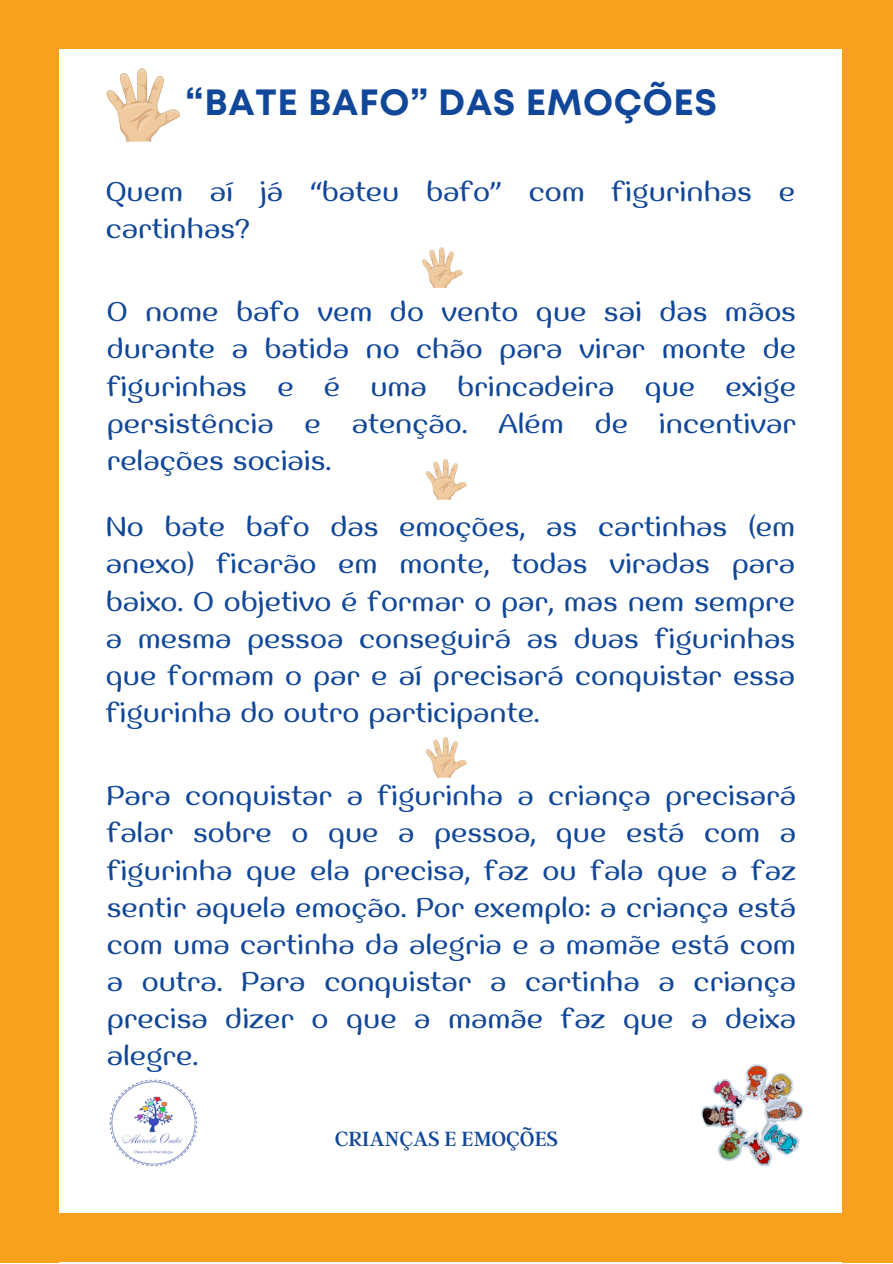
<style>
.page{position:relative;width:893px;height:1264px;background:#fff}
.page>*{position:absolute;margin:0;border:0;box-sizing:border-box;transform-origin:0 0}
.t1{font:700 36.45px "Mont";letter-spacing:.02em;color:#114799}
.t2{font:27px/37px "Jella";color:#114799;text-align:justify}
.t3{font:22.8px "Argent CF";color:#114799}
</style>
<div class="page">
<div style="left:0;top:0;width:892px;height:49px;background:#f9a11c"></div>
<div style="left:0;top:1213px;width:888px;height:49px;background:#f9a11c"></div>
<div style="left:0;top:0;width:59px;height:1262px;background:#f9a11c"></div>
<div style="left:842px;top:0;width:50px;height:1262px;background:#f9a11c"></div>
<img style="left:701px;top:1064px;width:101px;height:103px">
<img style="left:109px;top:1079px;width:89px;height:88px">
<svg style="left:107px;top:69px;width:73px;height:73px"></svg>
<svg style="left:422px;top:247px;width:40px;height:41px"></svg>
<svg style="left:426px;top:459px;width:40px;height:40px"></svg>
<svg style="left:426px;top:737px;width:40px;height:40px"></svg>
<p class="t1" style="left:185px;top:88px;width:533px">“BATE BAFO” DAS EMOÇÕES</p>
<p class="t2" style="left:106px;top:175px;width:690px">Quem aí já “bateu bafo” com figurinhas e cartinhas?</p>
<p class="t2" style="left:107px;top:296px;width:690px">O nome bafo vem do vento que sai das mãos durante a batida no chão para virar monte de figurinhas e é uma brincadeira que exige persistência e atenção. Além de incentivar relações sociais.</p>
<p class="t2" style="left:106px;top:511px;width:690px">No bate bafo das emoções, as cartinhas (em anexo) ficarão em monte, todas viradas para baixo. O objetivo é formar o par, mas nem sempre a mesma pessoa conseguirá as duas figurinhas que formam o par e aí precisará conquistar essa figurinha do outro participante.</p>
<p class="t2" style="left:107px;top:780px;width:690px">Para conquistar a figurinha a criança precisará falar sobre o que a pessoa, que está com a figurinha que ela precisa, faz ou fala que a faz sentir aquela emoção. Por exemplo: a criança está com uma cartinha da alegria e a mamãe está com a outra. Para conquistar a cartinha a criança precisa dizer o que a mamãe faz que a deixa alegre.</p>
<p class="t3" style="left:335px;top:1123px;width:225px">CRIANÇAS E EMOÇÕES</p>
</div>
